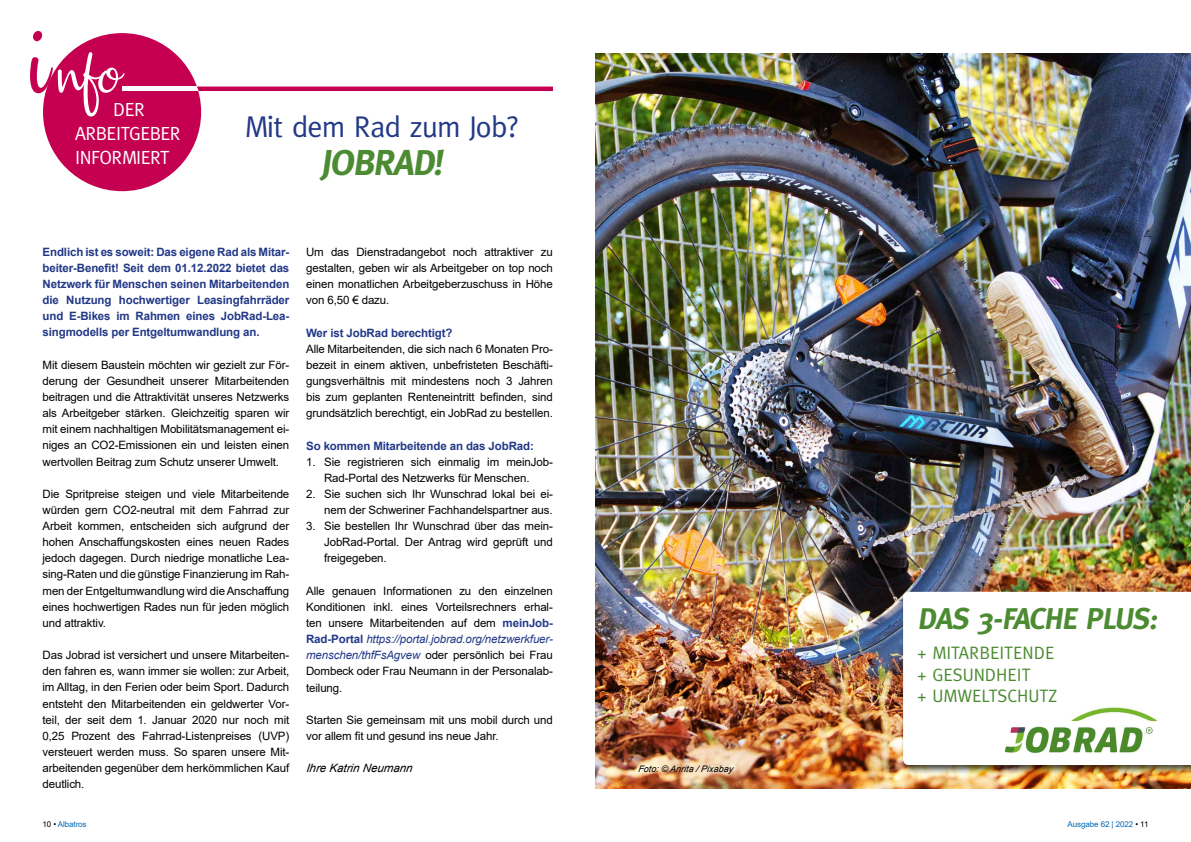
<style>
.page{position:relative;width:1191px;height:842px;background:#fff}
.page>*{position:absolute;margin:0;border:0;box-sizing:border-box;transform-origin:0 0}
.t1{font:57.2px "Dulcelin";color:#fff}
.t2{font:700 36px "Meta";color:#4c8b32}
.t3{font:30px "Meta";letter-spacing:-.025em;color:#233988}
.t4{font:700 30px "Meta";color:#4c8b32}
.t5{font:19.1px/23.8px "Meta";letter-spacing:-.025em;color:#fff;text-align:center}
.t6{font:18px/21.6px "Meta";color:#4c8b32}
.t7{font:11.5px/16.1px "Arial";letter-spacing:-.01em;color:#000;text-align:justify}
.t8{font:700 11.5px/16.1px "Arial";letter-spacing:-.01em;color:#233988;text-align:justify}
.t9{font:italic 11.5px "Arial";color:#000}
.t10{font:italic 9px "Arial";color:#000}
.t11{font:8px "Arial";letter-spacing:-.01em;color:#0069b4}
.s1{font-size:95.3px;color:#c50050}
.s2{font-weight:700;color:#233988}
.s3{font-style:italic;color:#233988}
.s4{color:#000}
</style>
<div class="page">
<div style="left:43px;top:33px;width:158px;height:158px;background:#c50050;border-radius:50%"></div>
<hr style="left:122px;top:87px;width:100px;height:4px;background:#fff">
<svg style="left:197px;top:87px;width:356px;height:4px"></svg>
<img style="left:595px;top:54px;width:596px;height:734px">
<div style="left:901px;top:590px;width:290px;height:185px;background:#000;opacity:.75"></div>
<svg style="left:903px;top:592px;width:288px;height:173px"></svg>
<img style="left:998px;top:698px;width:166px;height:65px">
<p class="t1" style="left:31px;top:38px;width:92px"><span class="s1">i</span>nfo</p>
<p class="t5" style="left:75px;top:97px;width:107px">DER<br>ARBEITGEBER<br>INFORMIERT</p>
<p class="t3" style="left:245px;top:110px;width:274px">Mit dem Rad zum Job?</p>
<p class="t2" style="left:320px;top:142px;width:129px">JOBRAD!</p>
<p class="t8" style="left:43px;top:244px;width:248px">Endlich ist es soweit: Das eigene Rad als Mitar&shy;beiter-Benefit! Seit dem 01.12.2022 bietet das Netzwerk für Menschen seinen Mitarbeitenden die Nutzung hochwertiger Leasingfahrräder und E-Bikes im Rahmen eines JobRad-Lea&shy;singmodells per Entgeltumwandlung an.</p>
<p class="t7" style="left:43px;top:357px;width:248px">Mit diesem Baustein möchten wir gezielt zur För&shy;derung der Gesundheit unserer Mitarbeitenden beitragen und die Attraktivität unseres Netzwerks als Arbeitgeber stärken. Gleichzeitig sparen wir mit einem nachhaltigen Mobilitätsmanagement ei&shy;niges an CO2-Emissionen ein und leisten einen wertvollen Beitrag zum Schutz unserer Umwelt.</p>
<p class="t7" style="left:43px;top:486px;width:248px">Die Spritpreise steigen und viele Mitarbeitende würden gern CO2-neutral mit dem Fahrrad zur Arbeit kommen, entscheiden sich aufgrund der hohen Anschaffungskosten eines neuen Rades jedoch dagegen. Durch niedrige monatliche Lea&shy;sing-Raten und die günstige Finanzierung im Rah&shy;men der Entgeltumwandlung wird die Anschaffung eines hochwertigen Rades nun für jeden möglich und attraktiv.</p>
<p class="t7" style="left:43px;top:647px;width:248px">Das Jobrad ist versichert und unsere Mitarbeiten&shy;den fahren es, wann immer sie wollen: zur Arbeit, im Alltag, in den Ferien oder beim Sport. Dadurch entsteht den Mitarbeitenden ein geldwerter Vor&shy;teil, der seit dem 1. Januar 2020 nur noch mit 0,25 Prozent des Fahrrad-Listenpreises (UVP) versteuert werden muss. So sparen unsere Mit&shy;arbeitenden gegenüber dem herkömmlichen Kauf deutlich.</p>
<p class="t7" style="left:306px;top:244px;width:248px">Um das Dienstradangebot noch attraktiver zu gestalten, geben wir als Arbeitgeber on top noch einen monatlichen Arbeitgeberzuschuss in Höhe von 6,50 € dazu.</p>
<p class="t7" style="left:306px;top:324px;width:248px;text-align:left"><span class="s2">Wer ist JobRad berechtigt?<br></span>Alle Mitarbeitenden, die sich nach 6 Monaten Pro&shy;bezeit in einem aktiven, unbefristeten Beschäfti&shy;gungsverhältnis mit mindestens noch 3 Jahren bis zum geplanten Renteneintritt befinden, sind grundsätzlich berechtigt, ein JobRad zu bestellen.</p>
<p class="t8" style="left:306px;top:437px;width:229px">So kommen Mitarbeitende an das JobRad:</p>
<p class="t7" style="left:306px;top:453px;width:248px;text-align:center">1. Sie registrieren sich einmalig im meinJob-<br>Rad-Portal des Netzwerks für Menschen.</p>
<p class="t7" style="left:306px;top:486px;width:248px;text-align:right">2. Sie suchen sich Ihr Wunschrad lokal bei ei&shy;nem der Schweriner Fachhandelspartner aus.</p>
<p class="t7" style="left:324px;top:518px;width:230px;text-indent:-18px">3. Sie bestellen Ihr Wunschrad über das mein-JobRad-Portal. Der Antrag wird geprüft und freigegeben.</p>
<p class="t7" style="left:306px;top:582px;width:248px">Alle genauen Informationen zu den einzelnen Konditionen inkl. eines Vorteilsrechners erhal&shy;ten unsere Mitarbeitenden auf dem <span class="s2">meinJob-Rad-Portal</span> <span class="s3">https://portal.jobrad.org/netzwerkfuer&shy;menschen/thfFsAgvew</span> oder persönlich bei Frau Dombeck oder Frau Neumann in der Personalab&shy;teilung.</p>
<p class="t7" style="left:306px;top:712px;width:248px">Starten Sie gemeinsam mit uns mobil durch und vor allem fit und gesund ins neue Jahr.</p>
<p class="t9" style="left:306px;top:760px;width:109px">Ihre Katrin Neumann</p>
<p class="t10" style="left:638px;top:762px;width:96px">Foto: © Anrita / Pixabay</p>
<p class="t4" style="left:917px;top:601px;width:246px">DAS 3-FACHE PLUS:</p>
<p class="t6" style="left:917px;top:642px;width:141px">+ MITARBEITENDE + GESUNDHEIT<br>+ UMWELTSCHUTZ</p>
<p class="t11" style="left:43px;top:819px;width:46px"><span class="s4">10 •</span> Albatros</p>
<p class="t11" style="left:1067px;top:819px;width:82px">Ausgabe 62 | 2022 <span class="s4">• 11</span></p>
</div>
